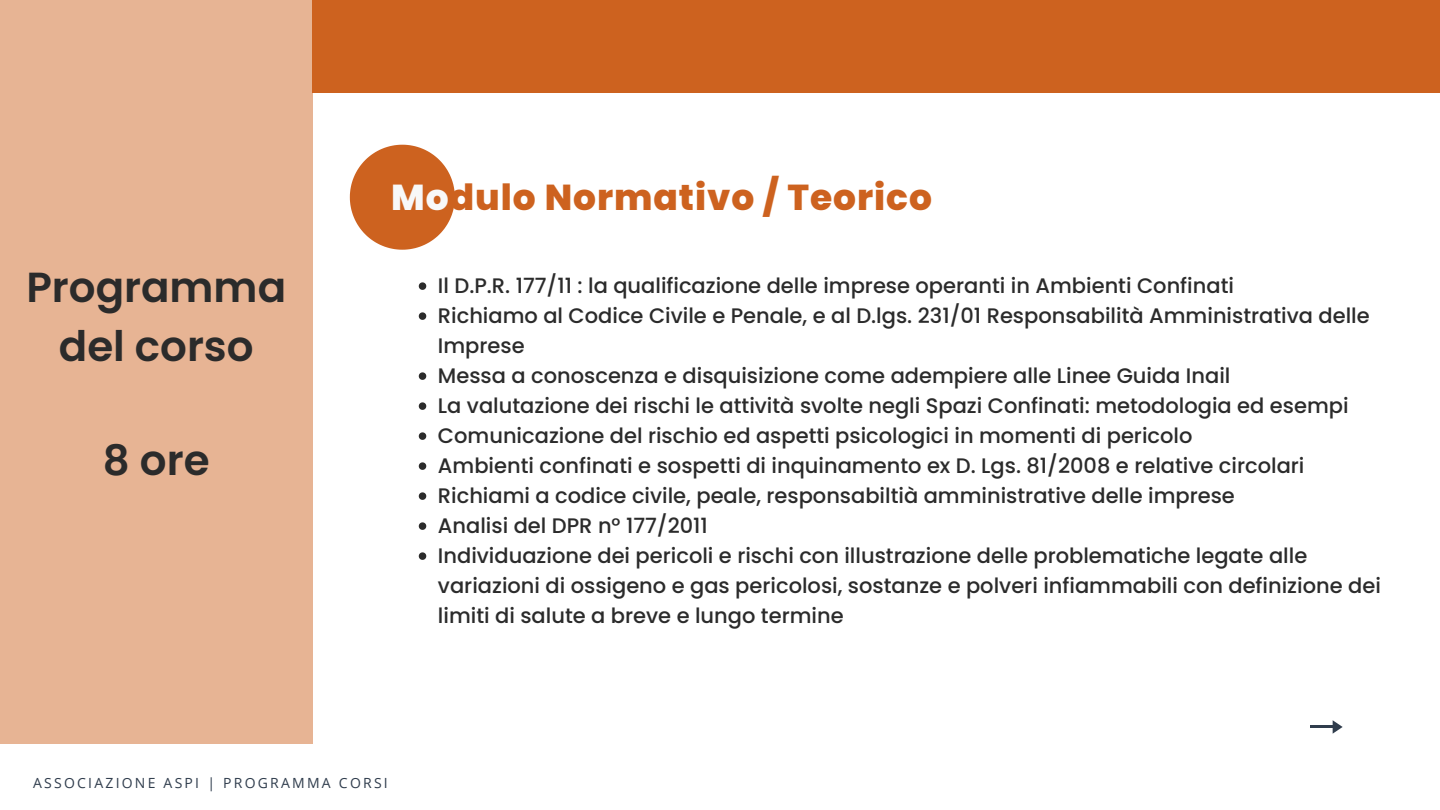
<style>
.page{position:relative;width:1440px;height:810px;background:#fff}
.page>*{position:absolute;margin:0;border:0;box-sizing:border-box;transform-origin:0 0}
.t1{font:600 42px/58.5px "Poppins";color:#2b2b2b;text-align:center}
.t2{font:800 36px "Poppins";letter-spacing:.025em;color:#cd621f}
.t3{font:500 21px/30px "Poppins";color:#2b2b2b}
.t4{font:14px "Open Sans";letter-spacing:.16em;color:#303d4d}
.s1{color:#f8f8f8}
</style>
<div class="page">
<svg style="left:350px;top:145px;width:105px;height:105px"></svg>
<div style="left:0;top:0;width:313px;height:743px;background:#e7b494"></div>
<svg style="left:419px;top:282px;width:7px;height:8px"></svg>
<svg style="left:419px;top:312px;width:7px;height:8px"></svg>
<svg style="left:419px;top:372px;width:7px;height:8px"></svg>
<svg style="left:419px;top:402px;width:7px;height:8px"></svg>
<svg style="left:419px;top:432px;width:7px;height:8px"></svg>
<svg style="left:419px;top:462px;width:7px;height:8px"></svg>
<svg style="left:419px;top:492px;width:7px;height:8px"></svg>
<svg style="left:419px;top:522px;width:7px;height:8px"></svg>
<svg style="left:419px;top:552px;width:7px;height:8px"></svg>
<hr style="left:1310px;top:726px;width:25px;height:2px;background:#303d4d">
<svg style="left:1333px;top:720px;width:10px;height:14px"></svg>
<div style="left:313px;top:0;width:1127px;height:93px;background:#cd621f"></div>
<h2 class="t2" style="left:391px;top:172px;width:542px"><span class="s1">Mo</span>dulo Normativo / Teorico</h2>
<h1 class="t1" style="left:26px;top:259px;width:261px">Programma del corso</h1>
<p class="t3" style="left:438px;top:271px;width:944px">Il D.P.R. 177/11 : la qualificazione delle imprese operanti in Ambienti Confinati<br>Richiamo al Codice Civile e Penale, e al D.lgs. 231/01 Responsabilità Amministrativa delle Imprese<br>Messa a conoscenza e disquisizione come adempiere alle Linee Guida Inail<br>La valutazione dei rischi le attività svolte negli Spazi Confinati: metodologia ed esempi Comunicazione del rischio ed aspetti psicologici in momenti di pericolo<br>Ambienti confinati e sospetti di inquinamento ex D. Lgs. 81/2008 e relative circolari Richiami a codice civile, peale, responsabiltià amministrative delle imprese<br>Analisi del DPR n° 177/2011<br>Individuazione dei pericoli e rischi con illustrazione delle problematiche legate alle variazioni di ossigeno e gas pericolosi, sostanze e polveri infiammabili con definizione dei limiti di salute a breve e lungo termine</p>
<h1 class="t1" style="left:103px;top:431px;width:108px">8 ore</h1>
<p class="t4" style="left:33px;top:773px;width:356px">ASSOCIAZIONE ASPI | PROGRAMMA CORSI</p>
</div>
